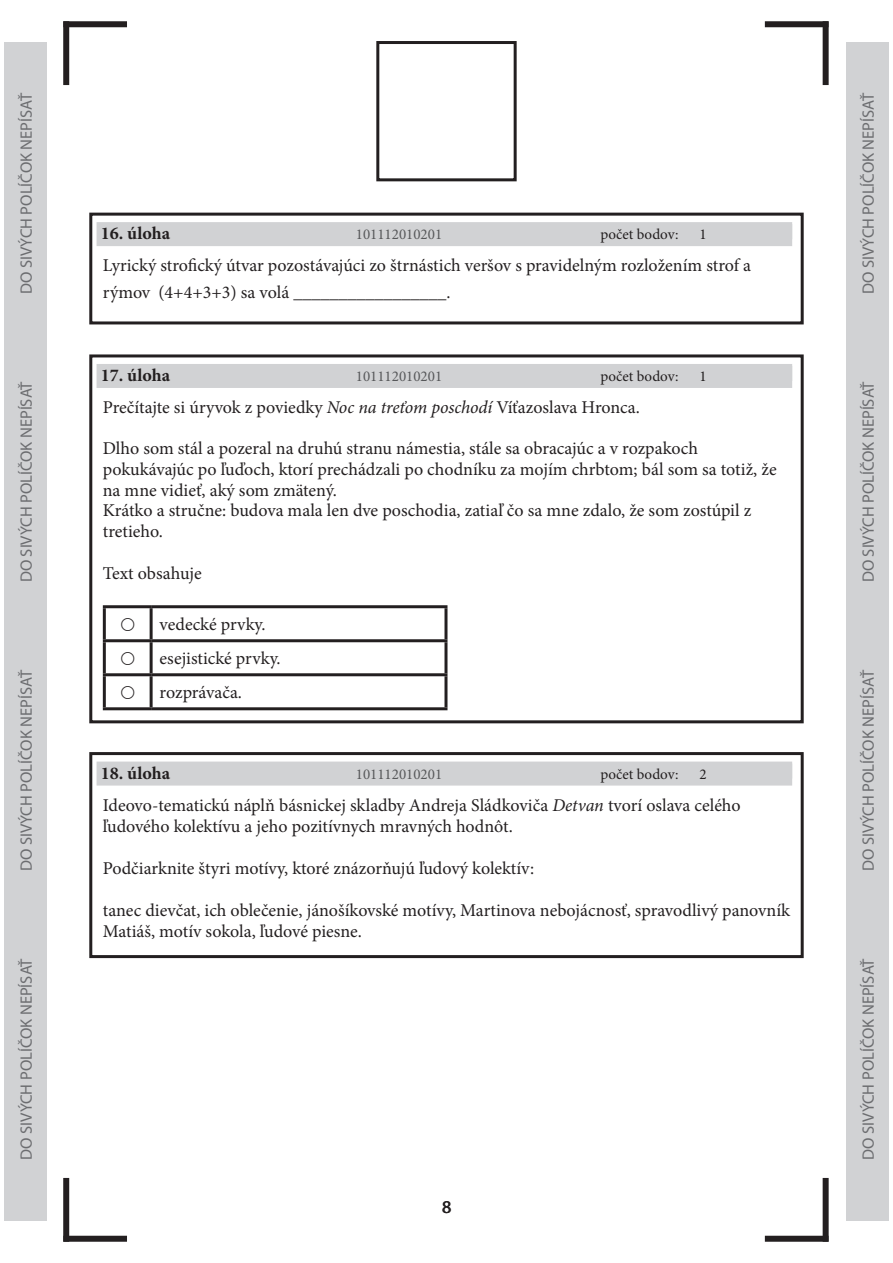
<style>
.page{position:relative;width:893px;height:1263px;background:#fff}
.page>*{position:absolute;margin:0;border:0;box-sizing:border-box;transform-origin:0 0}
.t1{font:18px/20.7px "Minion Pro";color:#231f20}
.t2{font:700 18px "Minion Pro";color:#231f20}
.t3{font:18px "Myriad Pro";color:#231f20}
.t4{font:16.5px "Myriad Pro";color:#6c6d70}
.t5{font:15px "Minion Pro";color:#57585a}
.t6{font:15px "Minion Pro";letter-spacing:.005em;color:#231f20}
.s1{font-style:italic}
</style>
<div class="page">
<div style="left:97px;top:222px;width:695px;height:24px;background:#d1d2d4"></div>
<div style="left:89px;top:213px;width:715px;height:111px;border:3px solid #231f20"></div>
<hr style="left:103px;top:605px;width:48px;height:3px;background:#231f20">
<hr style="left:103px;top:608px;width:3px;height:31px;background:#231f20">
<hr style="left:151px;top:605px;width:296px;height:3px;background:#231f20">
<hr style="left:150px;top:608px;width:3px;height:31px;background:#231f20">
<hr style="left:444px;top:608px;width:3px;height:31px;background:#231f20">
<hr style="left:103px;top:639px;width:48px;height:3px;background:#231f20">
<hr style="left:103px;top:642px;width:3px;height:31px;background:#231f20">
<hr style="left:151px;top:639px;width:296px;height:3px;background:#231f20">
<hr style="left:150px;top:642px;width:3px;height:31px;background:#231f20">
<hr style="left:444px;top:642px;width:3px;height:31px;background:#231f20">
<hr style="left:103px;top:673px;width:48px;height:3px;background:#231f20">
<hr style="left:103px;top:676px;width:3px;height:31px;background:#231f20">
<hr style="left:151px;top:673px;width:296px;height:3px;background:#231f20">
<hr style="left:150px;top:676px;width:3px;height:31px;background:#231f20">
<hr style="left:444px;top:676px;width:3px;height:31px;background:#231f20">
<hr style="left:103px;top:707px;width:48px;height:3px;background:#231f20">
<hr style="left:151px;top:707px;width:296px;height:3px;background:#231f20">
<div style="left:97px;top:364px;width:695px;height:24px;background:#d1d2d4"></div>
<div style="left:89px;top:354px;width:715px;height:369px;border:3px solid #231f20"></div>
<div style="left:97px;top:761px;width:695px;height:24px;background:#d1d2d4"></div>
<div style="left:89px;top:752px;width:715px;height:206px;border:3px solid #231f20"></div>
<div style="left:63px;top:21px;width:64px;height:6px;background:#231f20"></div>
<div style="left:63px;top:21px;width:6px;height:64px;background:#231f20"></div>
<div style="left:765px;top:21px;width:63px;height:6px;background:#231f20"></div>
<div style="left:823px;top:21px;width:6px;height:64px;background:#231f20"></div>
<div style="left:63px;top:1236px;width:64px;height:6px;background:#231f20"></div>
<div style="left:63px;top:1178px;width:6px;height:64px;background:#231f20"></div>
<div style="left:765px;top:1236px;width:63px;height:6px;background:#231f20"></div>
<div style="left:823px;top:1178px;width:6px;height:64px;background:#231f20"></div>
<div style="left:4px;top:43px;width:43px;height:1167px;background:#d1d2d4"></div>
<div style="left:846px;top:43px;width:43px;height:1167px;background:#d1d2d4"></div>
<div style="left:376px;top:41px;width:141px;height:140px;border:3px solid #231f20"></div>
<p class="t4" style="left:16px;top:294px;width:203px;rotate:-90deg">DO SIVÝCH POLÍČOK NEPÍSAŤ</p>
<p class="t4" style="left:16px;top:582px;width:203px;rotate:-90deg">DO SIVÝCH POLÍČOK NEPÍSAŤ</p>
<p class="t4" style="left:16px;top:871px;width:203px;rotate:-90deg">DO SIVÝCH POLÍČOK NEPÍSAŤ</p>
<p class="t4" style="left:16px;top:1159px;width:203px;rotate:-90deg">DO SIVÝCH POLÍČOK NEPÍSAŤ</p>
<p class="t2" style="left:101px;top:221px;width:71px">16. úloha</p>
<p class="t5" style="left:356px;top:224px;width:88px">101112010201</p>
<p class="t6" style="left:600px;top:224px;width:80px">počet bodov:</p>
<p class="t6" style="left:699px;top:224px;width:9px">1</p>
<p class="t1" style="left:103px;top:252px;width:650px;line-height:27px">Lyrický strofický útvar pozostávajúci zo štrnástich veršov s pravidelným rozložením strof a rýmov (4+4+3+3) sa volá _________________.</p>
<p class="t2" style="left:101px;top:362px;width:71px">17. úloha</p>
<p class="t5" style="left:356px;top:366px;width:88px">101112010201</p>
<p class="t6" style="left:600px;top:366px;width:80px">počet bodov:</p>
<p class="t6" style="left:699px;top:366px;width:9px">1</p>
<p class="t1" style="left:103px;top:397px;width:539px">Prečítajte si úryvok z poviedky <span class="s1">Noc na treťom poschodí</span> Víťazoslava Hronca.</p>
<p class="t1" style="left:103px;top:438px;width:675px">Dlho som stál a pozeral na druhú stranu námestia, stále sa obracajúc a v rozpakoch pokukávajúc po ľuďoch, ktorí prechádzali po chodníku za mojím chrbtom; bál som sa totiž, že na mne vidieť, aký som zmätený.<br>Krátko a stručne: budova mala len dve poschodia, zatiaľ čo sa mne zdalo, že som zostúpil z tretieho.</p>
<p class="t1" style="left:103px;top:562px;width:100px">Text obsahuje</p>
<p class="t1" style="left:160px;top:608px;width:123px;line-height:34px">vedecké prvky. esejistické prvky. rozprávača.</p>
<p class="t2" style="left:101px;top:760px;width:71px">18. úloha</p>
<p class="t5" style="left:356px;top:764px;width:88px">101112010201</p>
<p class="t6" style="left:600px;top:764px;width:80px">počet bodov:</p>
<p class="t6" style="left:699px;top:764px;width:9px">2</p>
<p class="t1" style="left:103px;top:794px;width:639px">Ideovo-tematickú náplň básnickej skladby Andreja Sládkoviča <span class="s1">Detvan</span> tvorí oslava celého ľudového kolektívu a jeho pozitívnych mravných hodnôt.</p>
<p class="t1" style="left:103px;top:857px;width:433px">Podčiarknite štyri motívy, ktoré znázorňujú ľudový kolektív:</p>
<p class="t1" style="left:103px;top:899px;width:689px">tanec dievčat, ich oblečenie, jánošíkovské motívy, Martinova nebojácnosť, spravodlivý panovník<br>Matiáš, motív sokola, ľudové piesne.</p>
<p class="t3" style="left:442px;top:1195px;width:11px">8</p>
<p class="t4" style="left:858px;top:294px;width:203px;rotate:-90deg">DO SIVÝCH POLÍČOK NEPÍSAŤ</p>
<p class="t4" style="left:858px;top:582px;width:203px;rotate:-90deg">DO SIVÝCH POLÍČOK NEPÍSAŤ</p>
<p class="t4" style="left:858px;top:871px;width:203px;rotate:-90deg">DO SIVÝCH POLÍČOK NEPÍSAŤ</p>
<p class="t4" style="left:858px;top:1159px;width:203px;rotate:-90deg">DO SIVÝCH POLÍČOK NEPÍSAŤ</p>
</div>
